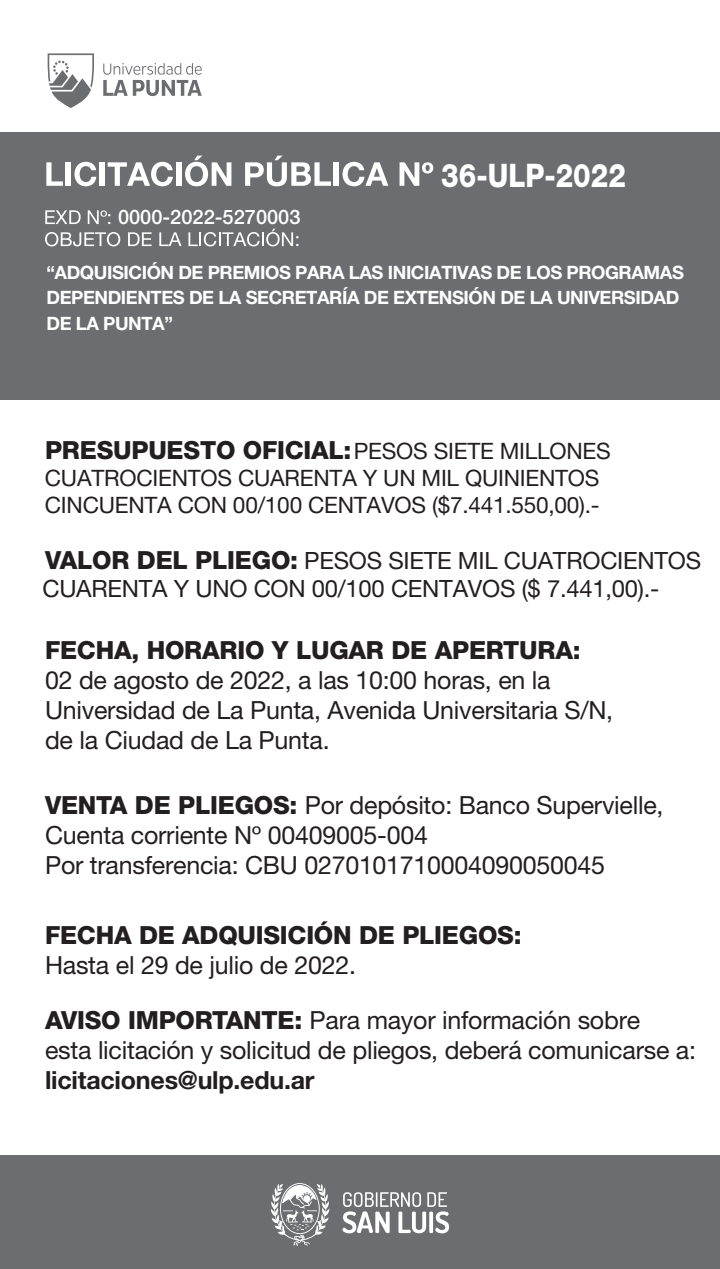
<style>
.page{position:relative;width:720px;height:1269px;background:#fff}
.page>*{position:absolute;margin:0;border:0;box-sizing:border-box;transform-origin:0 0}
.t1{font:800 32.5px "Helvetica Neue LT Std";color:#fff;scale:.86 1}
.t2{font:25px/30px "Helvetica Neue LT Std";letter-spacing:-.01em;color:#231f20}
.t3{font:800 25px "Helvetica Neue LT Std";letter-spacing:-.01em;color:#231f20}
.t4{font:700 25px "Helvetica Neue LT Std";letter-spacing:-.01em;color:#231f20}
.t5{font:23.75px/28.5px "Helvetica Neue LT Std";letter-spacing:-.01em;color:#231f20}
.t6{font:22.5px/27px "Helvetica Neue LT Std";letter-spacing:-.01em;color:#231f20}
.t7{font:500 20px "Helvetica Neue LT Std";color:#fff}
.t8{font:700 18.5px/25.2px "Helvetica Neue LT Std";letter-spacing:-.025em;color:#fff}
.s1{font-weight:400;font-size:22.5px}
.s2{font-weight:800;font-size:25px}
.s3{font-weight:800}
</style>
<div class="page">
<div style="left:0;top:132px;width:719px;height:268px;background:#6c6d70"></div>
<div style="left:0;top:1155px;width:719px;height:114px;background:#6c6d70"></div>
<svg style="left:48px;top:53px;width:46px;height:55px"></svg>
<svg style="left:103px;top:63px;width:98px;height:33px"></svg>
<svg style="left:342px;top:1192px;width:107px;height:41px"></svg>
<svg style="left:271px;top:1183px;width:58px;height:63px"></svg>
<svg style="left:45px;top:232px;width:75px;height:14px"></svg>
<svg style="left:128px;top:232px;width:23px;height:14px"></svg>
<svg style="left:159px;top:232px;width:22px;height:14px"></svg>
<svg style="left:188px;top:229px;width:110px;height:17px"></svg>
<svg style="left:45px;top:210px;width:36px;height:14px"></svg>
<svg style="left:88px;top:210px;width:22px;height:14px"></svg>
<svg style="left:46px;top:162px;width:17px;height:24px"></svg>
<div style="left:66px;top:162px;width:5px;height:24px;background:#fff"></div>
<svg style="left:74px;top:162px;width:22px;height:24px"></svg>
<div style="left:100px;top:162px;width:5px;height:24px;background:#fff"></div>
<svg style="left:108px;top:162px;width:65px;height:24px"></svg>
<div style="left:176px;top:162px;width:5px;height:24px;background:#fff"></div>
<svg style="left:185px;top:156px;width:46px;height:30px"></svg>
<svg style="left:245px;top:156px;width:86px;height:30px"></svg>
<div style="left:334px;top:162px;width:5px;height:24px;background:#fff"></div>
<svg style="left:342px;top:162px;width:46px;height:24px"></svg>
<svg style="left:399px;top:162px;width:34px;height:24px"></svg>
<p class="t7" style="left:118px;top:205px;width:184px">0000-2022-5270003</p>
<h1 class="t1" style="left:441px;top:156px;width:216px">36-ULP-2022</h1>
<p class="t8" style="left:46px;top:259px;width:638px">“ADQUISICIÓN DE PREMIOS PARA LAS INICIATIVAS DE LOS PROGRAMAS<br>DEPENDIENTES DE LA SECRETARÍA DE EXTENSIÓN DE LA UNIVERSIDAD<br>DE LA PUNTA”</p>
<p class="t3" style="left:45px;top:435px;width:567px">PRESUPUESTO OFICIAL:<span class="s1">PESOS SIETE MILLONES</span></p>
<p class="t6" style="left:45px;top:464px;width:556px">CUATROCIENTOS CUARENTA Y UN MIL QUINIENTOS<br>CINCUENTA CON 00/100 CENTAVOS ($7.441.550,00).-</p>
<p class="t5" style="left:42px;top:545px;width:660px"><span class="s2">VALOR DEL PLIEGO:</span> PESOS SIETE MIL CUATROCIENTOS<br>CUARENTA Y UNO CON 00/100 CENTAVOS ($ 7.441,00).-</p>
<p class="t3" style="left:45px;top:635px;width:537px">FECHA, HORARIO Y LUGAR DE APERTURA:</p>
<p class="t2" style="left:45px;top:665px;width:569px">02 de agosto de 2022, a las 10:00 horas, en la<br>Universidad de La Punta, Avenida Universitaria S/N, de la Ciudad de La Punta.</p>
<p class="t2" style="left:45px;top:790px;width:619px"><span class="s3">VENTA DE PLIEGOS:</span> Por depósito: Banco Supervielle,<br>Cuenta corriente Nº 00409005-004<br>Por transferencia: CBU 0270101710004090050045</p>
<p class="t3" style="left:45px;top:920px;width:478px">FECHA DE ADQUISICIÓN DE PLIEGOS:</p>
<p class="t2" style="left:45px;top:950px;width:312px">Hasta el 29 de julio de 2022.</p>
<p class="t2" style="left:45px;top:1005px;width:652px"><span class="s3">AVISO IMPORTANTE:</span> Para mayor información sobre<br>esta licitación y solicitud de pliegos, deberá comunicarse a:</p>
<p class="t4" style="left:45px;top:1064px;width:271px">licitaciones@ulp.edu.ar</p>
</div>
